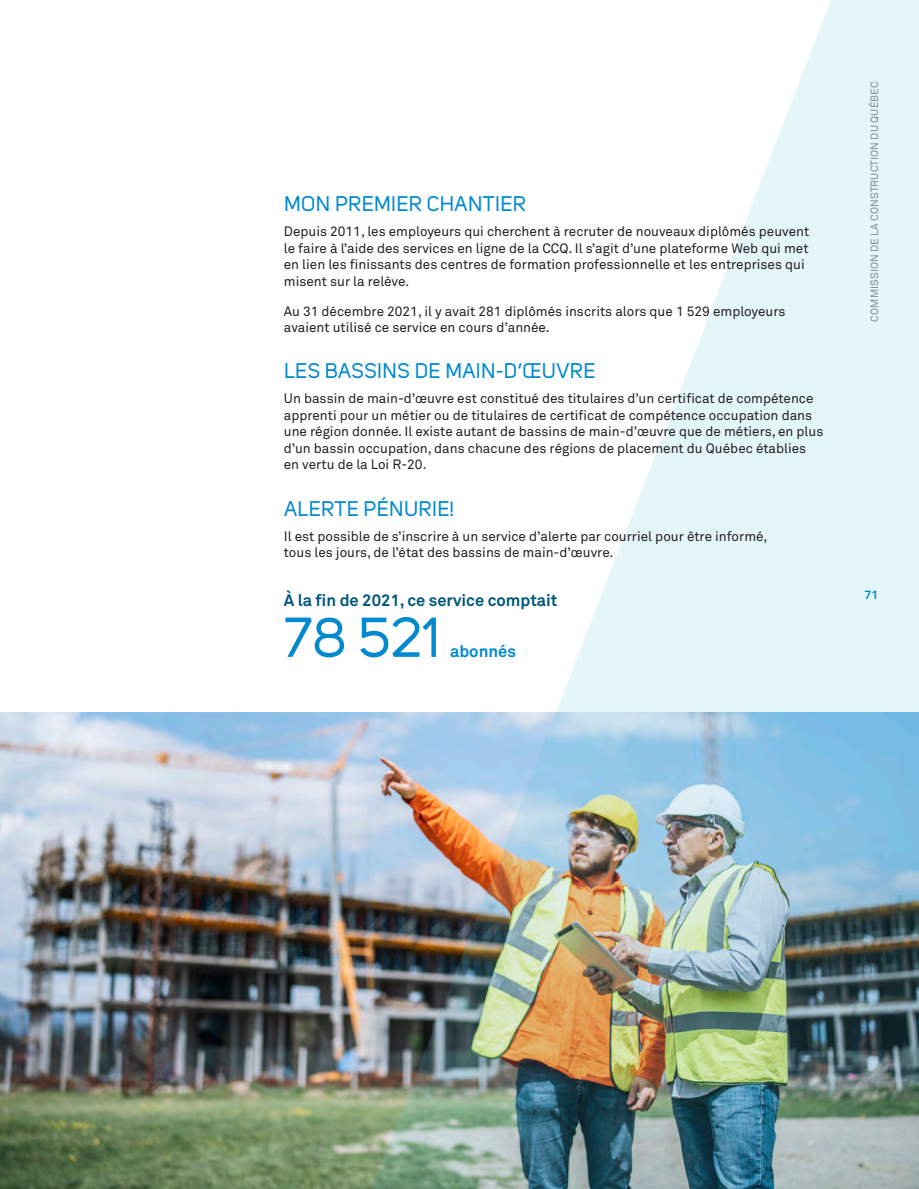
<style>
.page{position:relative;width:919px;height:1189px;background:#fff}
.page>*{position:absolute;margin:0;border:0;box-sizing:border-box;transform-origin:0 0}
.Sous-titre2{font:55.5px "Uni Sans";color:#0089cf}
.Titre_CAPS_-_bleu{font:21px "Uni Sans";letter-spacing:.02em;color:#0089cf}
.Sous-titre2-2{font:700 16.5px "Akkurat Pro";color:#005879}
.Sous-titre2-3{font:700 16.5px "Akkurat Pro";color:#0089cf}
.TEXTE_9pts{font:13.5px/16.5px "Akkurat Pro";color:#231f20}
.t1{font:700 12px "Akkurat Pro";color:#0089cf}
.t2{font:10.5px "Akkurat Pro";letter-spacing:.01em;color:#868a8e}
</style>
<div class="page">
<img style="left:0;top:712px;width:367px;height:476px">
<img style="left:367px;top:0;width:551px;height:1188px">
<p class="Titre_CAPS_-_bleu" style="left:284px;top:192px;width:243px">MON PREMIER CHANTIER</p>
<p class="TEXTE_9pts" style="left:284px;top:223px;width:527px">Depuis 2011, les employeurs qui cherchent à recruter de nouveaux diplômés peuvent le faire à l’aide des services en ligne de la CCQ. Il s’agit d’une plateforme Web qui met en lien les finissants des centres de formation professionnelle et les entreprises qui misent sur la relève.</p>
<p class="TEXTE_9pts" style="left:284px;top:303px;width:503px">Au 31 décembre 2021, il y avait 281 diplômés inscrits alors que 1 529 employeurs avaient utilisé ce service en cours d’année.</p>
<p class="Titre_CAPS_-_bleu" style="left:284px;top:358px;width:313px">LES BASSINS DE MAIN-D’ŒUVRE</p>
<p class="TEXTE_9pts" style="left:284px;top:390px;width:541px">Un bassin de main-d’œuvre est constitué des titulaires d’un certificat de compétence apprenti pour un métier ou de titulaires de certificat de compétence occupation dans une région donnée. Il existe autant de bassins de main-d’œuvre que de métiers, en plus d’un bassin occupation, dans chacune des régions de placement du Québec établies en vertu de la Loi R-20.</p>
<p class="Titre_CAPS_-_bleu" style="left:284px;top:496px;width:171px">ALERTE PÉNURIE!</p>
<p class="TEXTE_9pts" style="left:284px;top:528px;width:485px">Il est possible de s’inscrire à un service d’alerte par courriel pour être informé, tous les jours, de l’état des bassins de main-d’œuvre.</p>
<p class="Sous-titre2-2" style="left:284px;top:590px;width:275px">À la fin de 2021, ce service comptait</p>
<p class="Sous-titre2" style="left:284px;top:605px;width:157px">78 521</p>
<p class="Sous-titre2-3" style="left:450px;top:641px;width:67px">abonnés</p>
<p class="t2" style="left:868px;top:322px;width:242px;rotate:-90deg">COMMISSION DE LA CONSTRUCTION DU QUÉBEC</p>
<p class="t1" style="left:864px;top:587px;width:15px">71</p>
</div>
